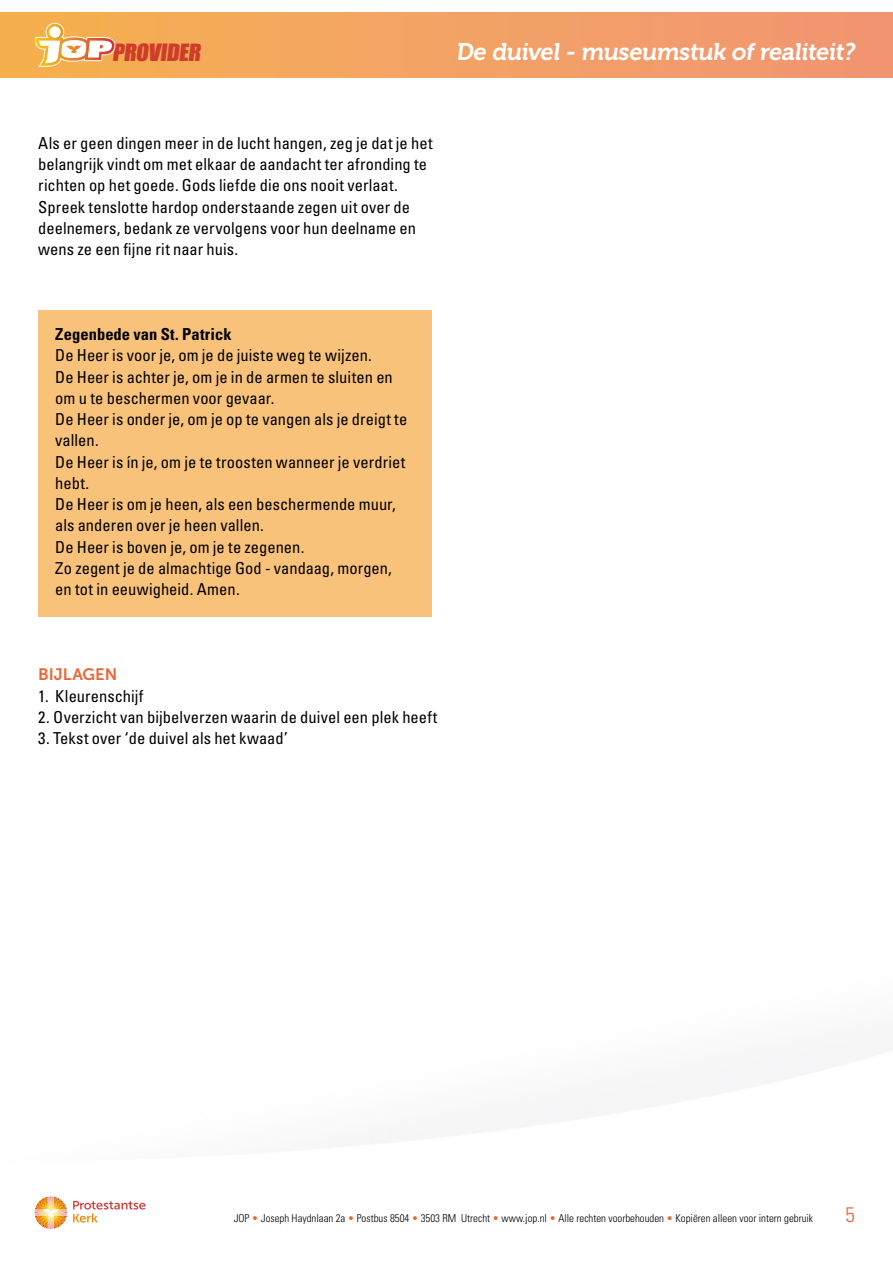
<style>
.page{position:relative;width:893px;height:1263px;background:#fff}
.page>*{position:absolute;margin:0;border:0;box-sizing:border-box;transform-origin:0 0}
.t1{font:24px "Museo 700";color:#fff}
.t2{font:21.9px "Impact";color:#cf3c2a;scale:1.06 1}
.t3{font:300 condensed 21px "Univers LT";color:#ec6535}
.t4{font:condensed 16.5px/21.3px "Univers LT";color:#000}
.t5{font:700 condensed 16.5px "Univers LT";letter-spacing:.005em;color:#000}
.t6{font:16.5px "Museo Sans 700";color:#ec6535}
.t7{font:300 condensed 10.8px "Univers LT";color:#000}
.s1{color:#ec6535}
</style>
<div class="page">
<svg style="left:73px;top:1201px;width:72px;height:21px"></svg>
<svg style="left:35px;top:1196px;width:32px;height:33px"></svg>
<div style="left:0;top:12px;width:893px;height:66px;background:linear-gradient(to right,#f6b150,#f19475)"></div>
<svg style="left:35px;top:23px;width:81px;height:44px"></svg>
<div style="left:38px;top:310px;width:394px;height:307px;background:#f9c27a"></div>
<h2 class="t2" style="left:112px;top:36px;width:89px">PROVIDER</h2>
<h1 class="t1" style="left:456px;top:38px;width:404px">De duivel - museumstuk of realiteit?</h1>
<p class="t4" style="left:38px;top:132px;width:396px">Als er geen dingen meer in de lucht hangen, zeg je dat je het belangrijk vindt om met elkaar de aandacht ter afronding te richten op het goede. Gods liefde die ons nooit verlaat.<br>Spreek tenslotte hardop onderstaande zegen uit over de deelnemers, bedank ze vervolgens voor hun deelname en wens ze een fijne rit naar huis.</p>
<p class="t5" style="left:55px;top:324px;width:178px">Zegenbede van St. Patrick</p>
<p class="t4" style="left:55px;top:345px;width:354px">De Heer is voor je, om je de juiste weg te wijzen.<br>De Heer is achter je, om je in de armen te sluiten en om u te beschermen voor gevaar.<br>De Heer is onder je, om je op te vangen als je dreigt te vallen.<br>De Heer is ín je, om je te troosten wanneer je verdriet hebt.<br>De Heer is om je heen, als een beschermende muur, als anderen over je heen vallen.<br>De Heer is boven je, om je te zegenen.<br>Zo zegent je de almachtige God - vandaag, morgen, en tot in eeuwigheid. Amen.</p>
<p class="t6" style="left:38px;top:665px;width:80px">BIJLAGEN</p>
<p class="t4" style="left:38px;top:685px;width:107px">1. Kleurenschijf</p>
<p class="t4" style="left:38px;top:706px;width:401px">2. Overzicht van bijbelverzen waarin de duivel een plek heeft</p>
<p class="t4" style="left:38px;top:727px;width:251px">3. Tekst over ‘de duivel als het kwaad’</p>
<p class="t7" style="left:234px;top:1212px;width:581px">JOP <span class="s1">•</span> Joseph Haydnlaan 2a <span class="s1">•</span> Postbus 8504 <span class="s1">•</span> 3503 RM Utrecht <span class="s1">•</span> www.jop.nl <span class="s1">•</span> Alle rechten voorbehouden <span class="s1">•</span> Kopiëren alleen voor intern gebruik</p>
<p class="t3" style="left:845px;top:1202px;width:11px">5</p>
</div>
